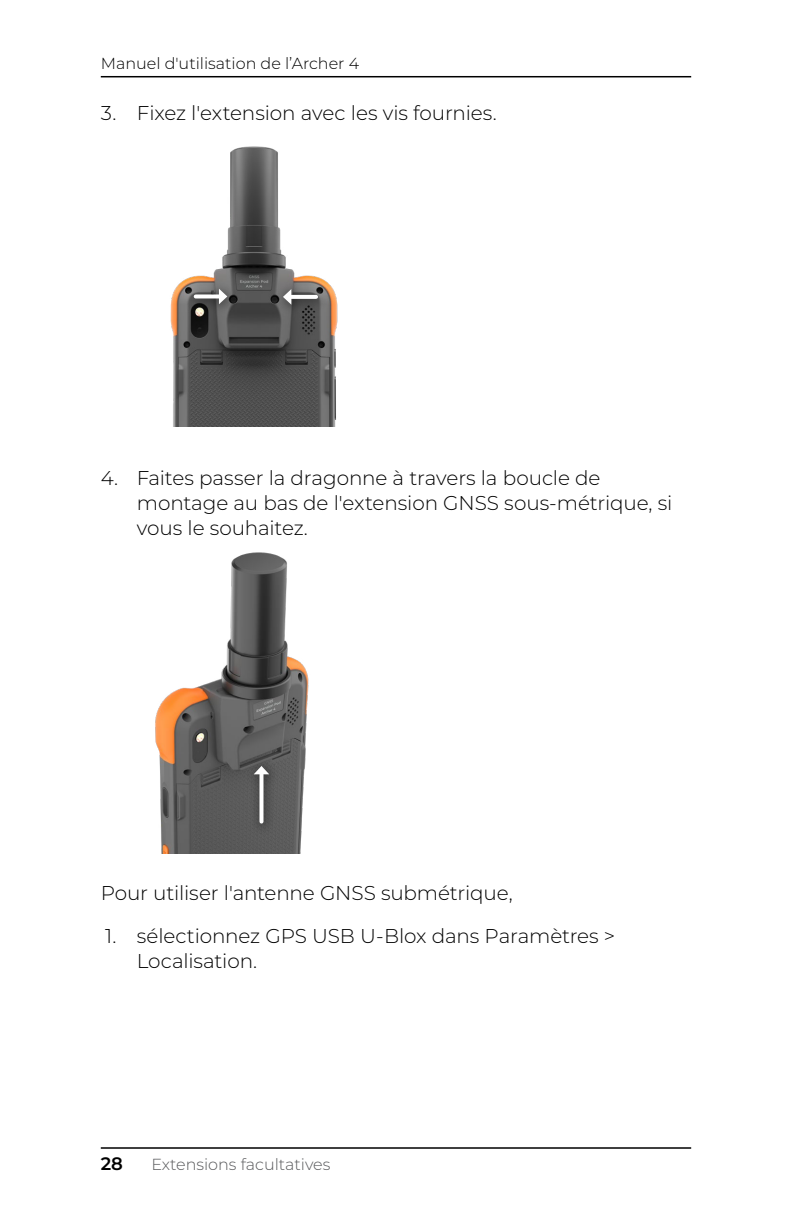
<style>
.page{position:relative;width:792px;height:1224px;background:#fff}
.page>*{position:absolute;margin:0;border:0;box-sizing:border-box;transform-origin:0 0}
.t1{font:300 20px/25px "Montserrat";letter-spacing:-.005em;color:#000}
.t2{font:600 18px "Montserrat";color:#000}
.t3{font:300 16px "Montserrat";color:#000}
.t4{font:300 16px "Montserrat";color:#58595b}
</style>
<div class="page">
<hr style="left:101px;top:1147px;width:590px;height:2px;background:#000">
<hr style="left:101px;top:76px;width:590px;height:1px;background:#000">
<img style="left:170px;top:146px;width:168px;height:280px">
<div style="left:274px;top:282px;width:56px;height:35px;background:#000;opacity:.5"></div>
<svg style="left:291px;top:295px;width:25px;height:4px"></svg>
<svg style="left:283px;top:289px;width:8px;height:16px"></svg>
<div style="left:185px;top:281px;width:54px;height:35px;background:#000;opacity:.5"></div>
<svg style="left:196px;top:294px;width:23px;height:4px"></svg>
<svg style="left:219px;top:289px;width:8px;height:15px"></svg>
<img style="left:155px;top:552px;width:154px;height:301px">
<div style="left:246px;top:758px;width:34px;height:78px;background:#000;opacity:.5"></div>
<svg style="left:259px;top:774px;width:4px;height:48px"></svg>
<svg style="left:254px;top:766px;width:15px;height:8px"></svg>
<p class="t3" style="left:101px;top:52px;width:260px">Manuel d'utilisation de l’Archer 4</p>
<p class="t1" style="left:101px;top:100px;width:398px">3. Fixez l'extension avec les vis fournies.</p>
<p class="t1" style="left:137px;top:465px;width:537px;text-indent:-36px">4. Faites passer la dragonne à travers la boucle de montage au bas de l'extension GNSS sous-métrique, si vous le souhaitez.</p>
<p class="t1" style="left:101px;top:880px;width:413px">Pour utiliser l'antenne GNSS submétrique,</p>
<p class="t1" style="left:137px;top:923px;width:480px;text-indent:-32px">1. sélectionnez GPS USB U-Blox dans Paramètres &gt;<br>Localisation.</p>
<p class="t2" style="left:101px;top:1151px;width:24px">28</p>
<p class="t4" style="left:151px;top:1154px;width:181px">Extensions facultatives</p>
</div>
